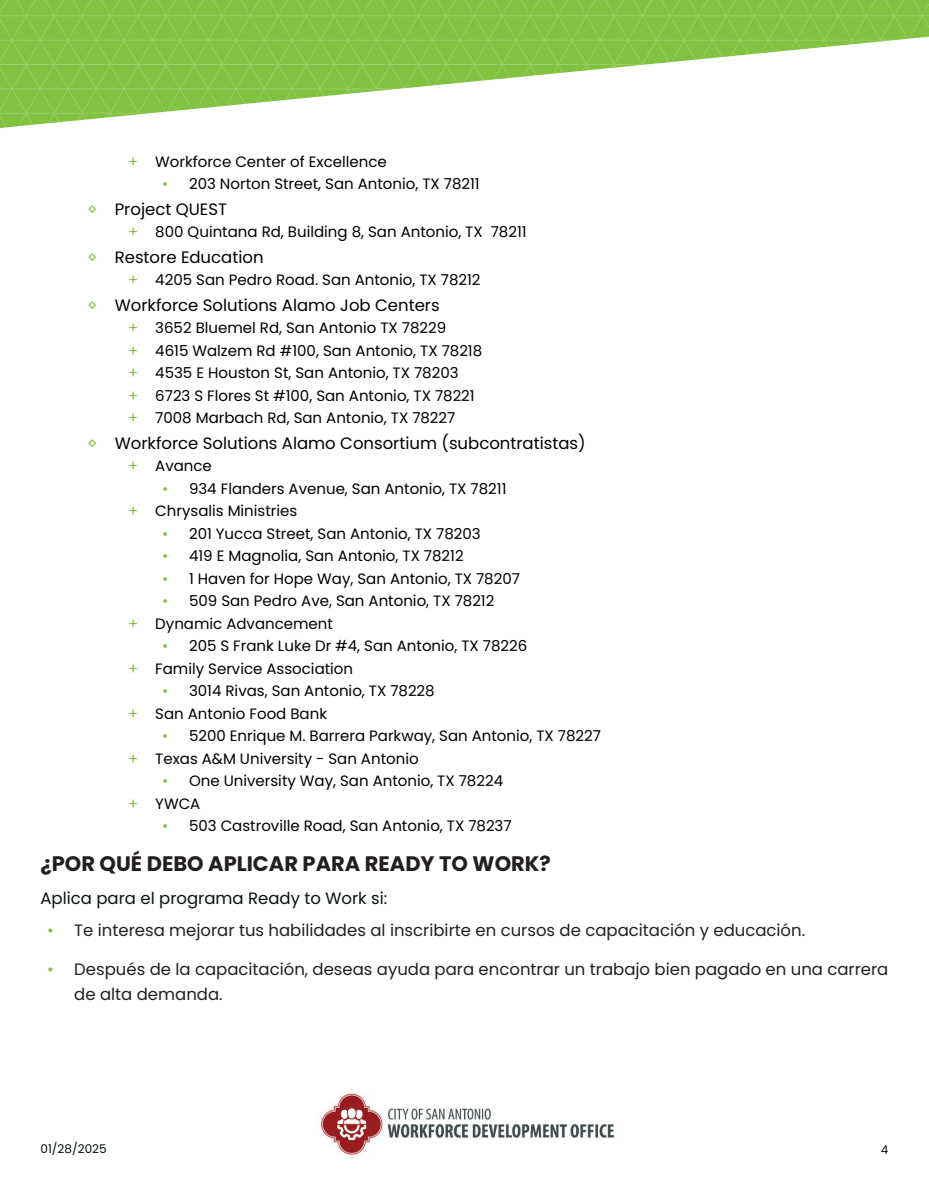
<style>
.page{position:relative;width:929px;height:1188px;background:#fff}
.page>*{position:absolute;margin:0;border:0;box-sizing:border-box;transform-origin:0 0}
.t1{font:700 21px "Poppins";color:#231f20}
.t2{font:16.5px/25.5px "Poppins";color:#231f20}
.t3{font:16.5px "Poppins";color:#000}
.t4{font:16.5px "Poppins";color:#0a1313}
.t5{font:15px/22.5px "Poppins";color:#000}
.t6{font:12px "Poppins";color:#0a1313}
.s1{color:#81c340}
</style>
<div class="page">
<svg style="left:0;top:0;width:929px;height:128px"></svg>
<img style="left:320px;top:1093px;width:295px;height:62px">
<p class="t5" style="left:128px;top:151px;width:260px"><span class="s1">+</span> Workforce Center of Excellence</p>
<p class="t5" style="left:162px;top:173px;width:319px"><span class="s1">•</span> 203 Norton Street, San Antonio, TX 78211</p>
<p class="t3" style="left:88px;top:200px;width:141px"><span class="s1">◊</span> Project QUEST</p>
<p class="t5" style="left:128px;top:221px;width:400px"><span class="s1">+</span> 800 Quintana Rd, Building 8, San Antonio, TX 78211</p>
<p class="t3" style="left:88px;top:248px;width:177px"><span class="s1">◊</span> Restore Education</p>
<p class="t5" style="left:128px;top:269px;width:354px"><span class="s1">+</span> 4205 San Pedro Road. San Antonio, TX 78212</p>
<p class="t3" style="left:88px;top:296px;width:353px"><span class="s1">◊</span> Workforce Solutions Alamo Job Centers</p>
<p class="t5" style="left:128px;top:317px;width:355px"><span class="s1">+</span> 3652 Bluemel Rd, San Antonio TX 78229<br><span class="s1">+</span> 4615 Walzem Rd #100, San Antonio, TX 78218 <span class="s1">+</span> 4535 E Houston St, San Antonio, TX 78203<br><span class="s1">+</span> 6723 S Flores St #100, San Antonio, TX 78221 <span class="s1">+</span> 7008 Marbach Rd, San Antonio, TX 78227</p>
<p class="t3" style="left:88px;top:434px;width:499px"><span class="s1">◊</span> Workforce Solutions Alamo Consortium (subcontratistas)</p>
<p class="t5" style="left:128px;top:455px;width:85px"><span class="s1">+</span> Avance</p>
<p class="t5" style="left:128px;top:478px;width:380px;text-indent:34px"><span class="s1">•</span> 934 Flanders Avenue, San Antonio, TX 78211 <span class="s1">+</span> Chrysalis Ministries</p>
<p class="t5" style="left:162px;top:523px;width:320px"><span class="s1">•</span> 201 Yucca Street, San Antonio, TX 78203</p>
<p class="t5" style="left:162px;top:545px;width:303px"><span class="s1">•</span> 419 E Magnolia, San Antonio, TX 78212</p>
<p class="t5" style="left:162px;top:568px;width:359px"><span class="s1">•</span> 1 Haven for Hope Way, San Antonio, TX 78207</p>
<p class="t5" style="left:128px;top:590px;width:368px;text-indent:34px"><span class="s1">•</span> 509 San Pedro Ave, San Antonio, TX 78212 <span class="s1">+</span> Dynamic Advancement</p>
<p class="t5" style="left:128px;top:635px;width:401px;text-indent:34px"><span class="s1">•</span> 205 S Frank Luke Dr #4, San Antonio, TX 78226 <span class="s1">+</span> Family Service Association</p>
<p class="t5" style="left:128px;top:680px;width:308px;text-indent:34px"><span class="s1">•</span> 3014 Rivas, San Antonio, TX 78228 <span class="s1">+</span> San Antonio Food Bank</p>
<p class="t5" style="left:128px;top:725px;width:474px;text-indent:34px"><span class="s1">•</span> 5200 Enrique M. Barrera Parkway, San Antonio, TX 78227 <span class="s1">+</span> Texas A&amp;M University - San Antonio</p>
<p class="t5" style="left:128px;top:770px;width:376px;text-indent:34px"><span class="s1">•</span> One University Way, San Antonio, TX 78224 <span class="s1">+</span> YWCA</p>
<p class="t5" style="left:162px;top:815px;width:351px"><span class="s1">•</span> 503 Castroville Road, San Antonio, TX 78237</p>
<h1 class="t1" style="left:40px;top:852px;width:512px">¿POR QUÉ DEBO APLICAR PARA READY TO WORK?</h1>
<p class="t4" style="left:40px;top:888px;width:348px">Aplica para el programa Ready to Work si:</p>
<p class="t2" style="left:47px;top:917px;width:759px"><span class="s1">•</span> Te interesa mejorar tus habilidades al inscribirte en cursos de capacitación y educación.</p>
<p class="t2" style="left:74px;top:956px;width:816px;text-indent:-27px"><span class="s1">•</span> Después de la capacitación, deseas ayuda para encontrar un trabajo bien pagado en una carrera de alta demanda.</p>
<p class="t6" style="left:40px;top:1142px;width:68px">01/28/2025</p>
<p class="t6" style="left:881px;top:1143px;width:9px">4</p>
</div>
